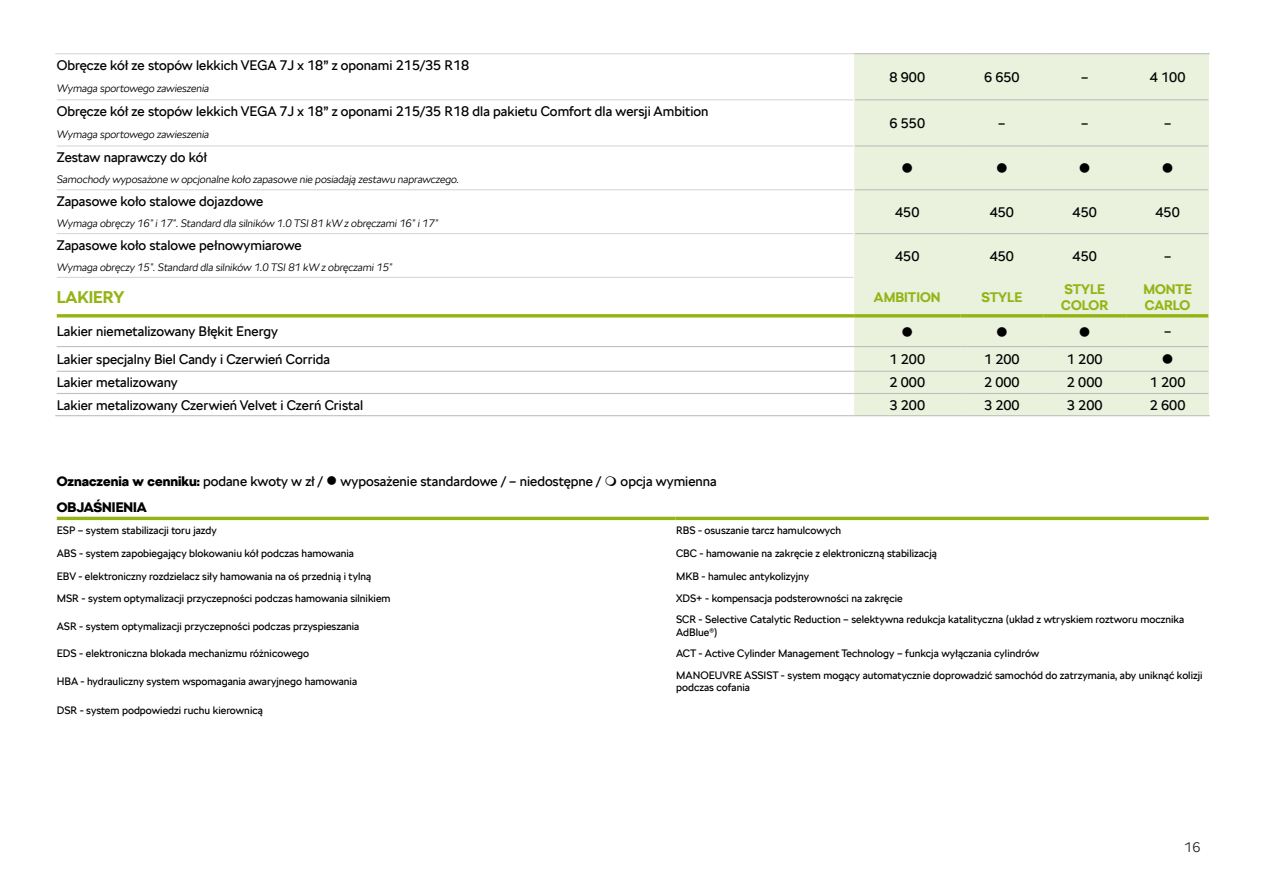
<style>
.page{position:relative;width:1263px;height:893px;background:#fff}
.page>*{position:absolute;margin:0;border:0;box-sizing:border-box;transform-origin:0 0}
.t1{font:16.5px "Wingdings";color:#000}
.t2{font:700 16.5px "SKODA Next";color:#94b416}
.t3{font:13.5px "SKODA Next";color:#000}
.t4{font:700 13.5px/16.2px "SKODA Next";color:#94b416}
.t5{font:900 13.5px "SKODA Next";color:#000}
.t6{font:300 13.5px "SKODA Next";color:#231f20}
.t7{font:10.5px/12.6px "SKODA Next";color:#000}
.t8{font:italic 300 10.5px "SKODA Next";color:#000}
.s1{font-weight:900}
</style>
<div class="page">
<div style="left:854px;top:54px;width:355px;height:361px;background:#eaf1dd"></div>
<hr style="left:55px;top:53px;width:799px;height:1px;background:#d8d8d8">
<hr style="left:854px;top:53px;width:106px;height:1px;background:#bfbfbf">
<hr style="left:960px;top:53px;width:83px;height:1px;background:#bfbfbf">
<hr style="left:1043px;top:53px;width:83px;height:1px;background:#bfbfbf">
<hr style="left:1126px;top:53px;width:84px;height:1px;background:#bfbfbf">
<hr style="left:57px;top:99px;width:796px;height:1px;background:#d8d8d8">
<hr style="left:855px;top:99px;width:105px;height:1px;background:#bfbfbf">
<hr style="left:960px;top:99px;width:83px;height:1px;background:#bfbfbf">
<hr style="left:1043px;top:99px;width:83px;height:1px;background:#bfbfbf">
<hr style="left:1126px;top:99px;width:82px;height:1px;background:#bfbfbf">
<hr style="left:57px;top:145px;width:796px;height:2px;background:#d8d8d8">
<hr style="left:855px;top:145px;width:105px;height:2px;background:#bfbfbf">
<hr style="left:960px;top:145px;width:83px;height:2px;background:#bfbfbf">
<hr style="left:1043px;top:145px;width:83px;height:2px;background:#bfbfbf">
<hr style="left:1126px;top:145px;width:82px;height:2px;background:#bfbfbf">
<hr style="left:57px;top:189px;width:796px;height:1px;background:#d8d8d8">
<hr style="left:855px;top:189px;width:105px;height:1px;background:#bfbfbf">
<hr style="left:960px;top:189px;width:83px;height:1px;background:#bfbfbf">
<hr style="left:1043px;top:189px;width:83px;height:1px;background:#bfbfbf">
<hr style="left:1126px;top:189px;width:82px;height:1px;background:#bfbfbf">
<hr style="left:57px;top:233px;width:796px;height:1px;background:#d8d8d8">
<hr style="left:855px;top:233px;width:105px;height:1px;background:#bfbfbf">
<hr style="left:960px;top:233px;width:83px;height:1px;background:#bfbfbf">
<hr style="left:1043px;top:233px;width:83px;height:1px;background:#bfbfbf">
<hr style="left:1126px;top:233px;width:82px;height:1px;background:#bfbfbf">
<hr style="left:57px;top:277px;width:796px;height:1px;background:#d8d8d8">
<hr style="left:854px;top:314px;width:106px;height:3px;background:#94b416">
<hr style="left:960px;top:314px;width:83px;height:3px;background:#94b416">
<hr style="left:1043px;top:314px;width:83px;height:3px;background:#94b416">
<hr style="left:1126px;top:314px;width:82px;height:3px;background:#94b416">
<hr style="left:57px;top:314px;width:797px;height:3px;background:#94b416">
<hr style="left:57px;top:346px;width:797px;height:1px;background:#bfbfbf">
<hr style="left:854px;top:346px;width:106px;height:1px;background:#bfbfbf">
<hr style="left:960px;top:346px;width:83px;height:1px;background:#bfbfbf">
<hr style="left:1043px;top:346px;width:83px;height:1px;background:#bfbfbf">
<hr style="left:1126px;top:346px;width:82px;height:1px;background:#bfbfbf">
<hr style="left:57px;top:371px;width:797px;height:1px;background:#bfbfbf">
<hr style="left:854px;top:371px;width:106px;height:1px;background:#bfbfbf">
<hr style="left:960px;top:371px;width:83px;height:1px;background:#bfbfbf">
<hr style="left:1043px;top:371px;width:83px;height:1px;background:#bfbfbf">
<hr style="left:1126px;top:371px;width:82px;height:1px;background:#bfbfbf">
<hr style="left:57px;top:393px;width:797px;height:1px;background:#bfbfbf">
<hr style="left:854px;top:393px;width:106px;height:1px;background:#bfbfbf">
<hr style="left:960px;top:393px;width:83px;height:1px;background:#bfbfbf">
<hr style="left:1043px;top:393px;width:83px;height:1px;background:#bfbfbf">
<hr style="left:1126px;top:393px;width:82px;height:1px;background:#bfbfbf">
<hr style="left:55px;top:415px;width:799px;height:1px;background:#bfbfbf">
<hr style="left:854px;top:415px;width:106px;height:1px;background:#bfbfbf">
<hr style="left:960px;top:415px;width:83px;height:1px;background:#bfbfbf">
<hr style="left:1043px;top:415px;width:83px;height:1px;background:#bfbfbf">
<hr style="left:1126px;top:415px;width:84px;height:1px;background:#bfbfbf">
<hr style="left:57px;top:517px;width:618px;height:3px;background:#94b416">
<hr style="left:675px;top:517px;width:534px;height:3px;background:#94b416">
<p class="t3" style="left:57px;top:56px;width:414px">Obręcze kół ze stopów lekkich VEGA 7J x 18” z oponami 215/35 R18</p>
<p class="t8" style="left:57px;top:81px;width:154px">Wymaga sportowego zawieszenia</p>
<p class="t3" style="left:57px;top:102px;width:653px">Obręcze kół ze stopów lekkich VEGA 7J x 18” z oponami 215/35 R18 dla pakietu Comfort dla wersji Ambition</p>
<p class="t8" style="left:57px;top:127px;width:154px">Wymaga sportowego zawieszenia</p>
<p class="t3" style="left:57px;top:148px;width:152px">Zestaw naprawczy do kół</p>
<p class="t8" style="left:57px;top:172px;width:404px">Samochody wyposażone w opcjonalne koło zapasowe nie posiadają zestawu naprawczego.</p>
<p class="t3" style="left:57px;top:192px;width:208px">Zapasowe koło stalowe dojazdowe</p>
<p class="t8" style="left:57px;top:216px;width:383px">Wymaga obręczy 16” i 17”. Standard dla silników 1.0 TSI 81 kW z obręczami 16” i 17”</p>
<p class="t3" style="left:57px;top:236px;width:246px">Zapasowe koło stalowe pełnowymiarowe</p>
<p class="t3" style="left:889px;top:68px;width:37px">8 900</p>
<p class="t3" style="left:984px;top:68px;width:37px">6 650</p>
<p class="t3" style="left:1081px;top:68px;width:9px">–</p>
<p class="t3" style="left:1150px;top:68px;width:37px">4 100</p>
<p class="t3" style="left:889px;top:114px;width:37px">6 550</p>
<p class="t3" style="left:998px;top:114px;width:9px">–</p>
<p class="t3" style="left:1081px;top:114px;width:9px">–</p>
<p class="t3" style="left:1164px;top:114px;width:9px">–</p>
<p class="t1" style="left:901px;top:159px;width:14px">●</p>
<p class="t1" style="left:996px;top:159px;width:14px">●</p>
<p class="t1" style="left:1078px;top:159px;width:14px">●</p>
<p class="t1" style="left:1161px;top:159px;width:14px">●</p>
<p class="t3" style="left:895px;top:203px;width:26px">450</p>
<p class="t3" style="left:990px;top:203px;width:26px">450</p>
<p class="t3" style="left:1072px;top:203px;width:26px">450</p>
<p class="t3" style="left:1155px;top:203px;width:26px">450</p>
<p class="t3" style="left:895px;top:247px;width:26px">450</p>
<p class="t3" style="left:990px;top:247px;width:26px">450</p>
<p class="t3" style="left:1072px;top:247px;width:26px">450</p>
<p class="t3" style="left:1164px;top:247px;width:9px">–</p>
<p class="t8" style="left:57px;top:260px;width:337px">Wymaga obręczy 15”. Standard dla silników 1.0 TSI 81 kW z obręczami 15”</p>
<p class="t2" style="left:57px;top:286px;width:69px">LAKIERY</p>
<p class="t4" style="left:874px;top:289px;width:68px">AMBITION</p>
<p class="t4" style="left:981px;top:289px;width:42px">STYLE</p>
<p class="t4" style="left:1061px;top:281px;width:48px">STYLE<br>COLOR</p>
<p class="t4" style="left:1143px;top:281px;width:50px">MONTE<br>CARLO</p>
<p class="t3" style="left:57px;top:322px;width:223px">Lakier niemetalizowany Błękit Energy</p>
<p class="t1" style="left:901px;top:323px;width:14px">●</p>
<p class="t1" style="left:996px;top:323px;width:14px">●</p>
<p class="t1" style="left:1078px;top:323px;width:14px">●</p>
<p class="t3" style="left:1164px;top:322px;width:9px">–</p>
<p class="t3" style="left:57px;top:350px;width:275px">Lakier specjalny Biel Candy i Czerwień Corrida</p>
<p class="t3" style="left:889px;top:350px;width:37px">1 200</p>
<p class="t3" style="left:984px;top:350px;width:37px">1 200</p>
<p class="t3" style="left:1067px;top:350px;width:37px">1 200</p>
<p class="t1" style="left:1161px;top:350px;width:14px">●</p>
<p class="t3" style="left:57px;top:374px;width:123px">Lakier metalizowany</p>
<p class="t3" style="left:889px;top:374px;width:37px">2 000</p>
<p class="t3" style="left:984px;top:374px;width:37px">2 000</p>
<p class="t3" style="left:1067px;top:374px;width:37px">2 000</p>
<p class="t3" style="left:1150px;top:374px;width:37px">1 200</p>
<p class="t3" style="left:57px;top:396px;width:308px">Lakier metalizowany Czerwień Velvet i Czerń Cristal</p>
<p class="t3" style="left:889px;top:396px;width:37px">3 200</p>
<p class="t3" style="left:984px;top:396px;width:37px">3 200</p>
<p class="t3" style="left:1067px;top:396px;width:37px">3 200</p>
<p class="t3" style="left:1150px;top:396px;width:37px">2 600</p>
<p class="t3" style="left:57px;top:472px;width:546px"><span class="s1">Oznaczenia w cenniku:</span> podane kwoty w zł / ● wyposażenie standardowe / – niedostępne /</p>
<p class="t3" style="left:621px;top:472px;width:98px">opcja wymienna</p>
<p class="t5" style="left:57px;top:498px;width:92px">OBJAŚNIENIA</p>
<p class="t7" style="left:57px;top:524px;width:162px">ESP – system stabilizacji toru jazdy</p>
<p class="t7" style="left:676px;top:524px;width:167px">RBS - osuszanie tarcz hamulcowych</p>
<p class="t7" style="left:57px;top:547px;width:299px">ABS - system zapobiegający blokowaniu kół podczas hamowania</p>
<p class="t7" style="left:676px;top:547px;width:262px">CBC - hamowanie na zakręcie z elektroniczną stabilizacją</p>
<p class="t7" style="left:57px;top:570px;width:316px">EBV - elektroniczny rozdzielacz siły hamowania na oś przednią i tylną</p>
<p class="t7" style="left:676px;top:570px;width:134px">MKB - hamulec antykolizyjny</p>
<p class="t7" style="left:57px;top:592px;width:335px">MSR - system optymalizacji przyczepności podczas hamowania silnikiem</p>
<p class="t7" style="left:676px;top:592px;width:228px">XDS+ - kompensacja podsterowności na zakręcie</p>
<p class="t7" style="left:57px;top:620px;width:304px">ASR - system optymalizacji przyczepności podczas przyspieszania</p>
<p class="t7" style="left:676px;top:614px;width:510px">SCR - Selective Catalytic Reduction – selektywna redukcja katalityczna (układ z wtryskiem roztworu mocznika<br>AdBlue®)</p>
<p class="t7" style="left:57px;top:647px;width:254px">EDS - elektroniczna blokada mechanizmu różnicowego</p>
<p class="t7" style="left:676px;top:647px;width:365px">ACT - Active Cylinder Management Technology – funkcja wyłączania cylindrów</p>
<p class="t7" style="left:57px;top:675px;width:302px">HBA - hydrauliczny system wspomagania awaryjnego hamowania</p>
<p class="t7" style="left:676px;top:669px;width:528px">MANOEUVRE ASSIST - system mogący automatycznie doprowadzić samochód do zatrzymania, aby uniknąć kolizji podczas cofania</p>
<p class="t7" style="left:57px;top:704px;width:208px">DSR - system podpowiedzi ruchu kierownicą</p>
<p class="t6" style="left:1184px;top:838px;width:18px">16</p>
</div>
